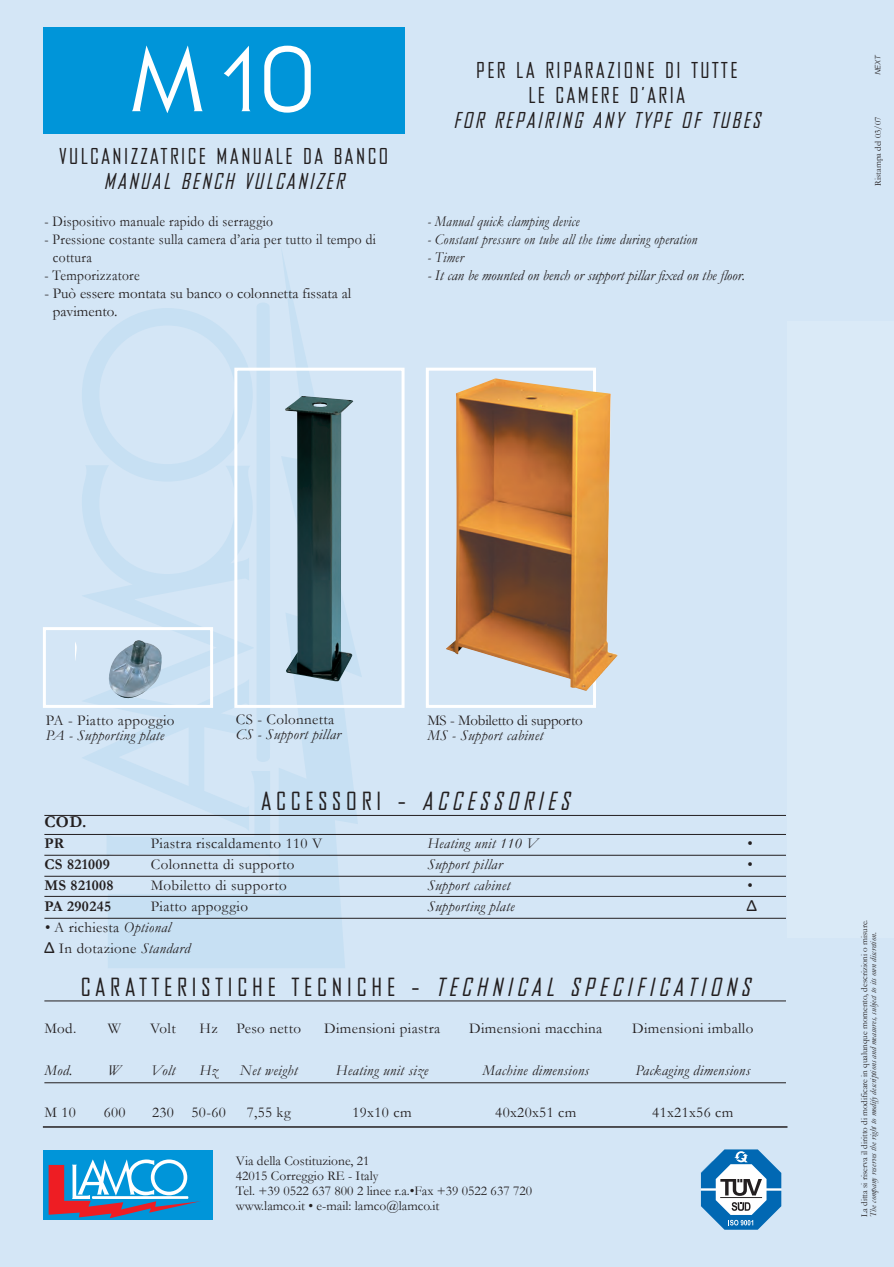
<style>
.page{position:relative;width:894px;height:1267px;background:#fff}
.page>*{position:absolute;margin:0;border:0;box-sizing:border-box;transform-origin:0 0}
.t1{font:90px "Serif Gothic";color:#fff}
.t2{font:24px "Bureau Agency";letter-spacing:.21em;color:#231f20}
.t3{font:italic 24px "Bureau Agency";color:#231f20}
.t4{font:21px/25.2px "Bureau Agency";letter-spacing:.125em;color:#231f20;text-align:center}
.t5{font:italic 21px "Bureau Agency";letter-spacing:.125em;color:#231f20}
.t6{font:700 16.5px "Garamond";color:#231f20}
.t7{font:15px/21px "Garamond";letter-spacing:.025em;color:#231f20}
.t8{font:italic 15px "Garamond";letter-spacing:.025em;color:#231f20}
.t9{font:15px/18px "Garamond";letter-spacing:.025em;color:#231f20;scale:.9 1}
.t10{font:italic 15px "Garamond";letter-spacing:.025em;color:#231f20;scale:.9 1}
.t11{font:15px/18px "Garamond";color:#231f20}
.t12{font:italic 15px "Garamond";color:#231f20}
.t13{font:700 15px "Garamond";letter-spacing:.025em;color:#231f20}
.t14{font:15px "Garamond";letter-spacing:-.015em;color:#231f20}
.t15{font:15px "Lucida Sans";color:#231f20}
.t16{font:13.5px/15px "Garamond";color:#231f20}
.t17{font:9px "Garamond";color:#231f20}
.t18{font:italic 9px "Garamond";color:#231f20}
.t19{font:italic 300 7.5px "Helvetica";color:#231f20}
.s1{font-style:italic}
.s2{font-style:normal}
.s3{font-family:"Lucida Sans"}
</style>
<div class="page">
<div style="left:0;top:0;width:893px;height:1267px;background:#d4e6f6"></div>
<svg style="left:108px;top:254px;width:254px;height:714px"></svg>
<svg style="left:82px;top:764px;width:172px;height:51px"></svg>
<svg style="left:82px;top:301px;width:188px;height:463px"></svg>
<svg style="left:106px;top:771px;width:164px;height:86px"></svg>
<div style="left:43px;top:1150px;width:169px;height:70px;background:#0095d9"></div>
<svg style="left:49px;top:1159px;width:151px;height:59px"></svg>
<div style="left:43px;top:27px;width:361px;height:107px;background:#0095d9"></div>
<div style="left:787px;top:321px;width:106px;height:616px;background:#daeaf7"></div>
<hr style="left:43px;top:1126px;width:744px;height:1px;background:#231f20">
<hr style="left:44px;top:1000px;width:741px;height:1px;background:#231f20">
<hr style="left:44px;top:1082px;width:741px;height:1px;background:#231f20">
<hr style="left:44px;top:815px;width:741px;height:1px;background:#231f20">
<hr style="left:44px;top:834px;width:741px;height:1px;background:#231f20">
<hr style="left:44px;top:855px;width:741px;height:1px;background:#231f20">
<hr style="left:44px;top:876px;width:741px;height:1px;background:#231f20">
<hr style="left:44px;top:896px;width:741px;height:1px;background:#231f20">
<hr style="left:44px;top:918px;width:741px;height:1px;background:#231f20">
<div style="left:426px;top:368px;width:170px;height:340px;border:3px solid #fff"></div>
<img style="left:446px;top:378px;width:171px;height:313px">
<img style="left:76px;top:640px;width:40px;height:56px">
<div style="left:43px;top:627px;width:170px;height:81px;border:3px solid #fff"></div>
<img style="left:285px;top:396px;width:68px;height:286px">
<div style="left:234px;top:368px;width:170px;height:340px;border:3px solid #fff"></div>
<svg style="left:700px;top:1149px;width:81px;height:80px"></svg>
<h1 class="t1" style="left:132px;top:47px;width:184px">M 10</h1>
<h3 class="t4" style="left:59px;top:144px;width:330px">VULCANIZZATRICE MANUALE DA BANCO</h3>
<h3 class="t5" style="left:104px;top:169px;width:245px">MANUAL BENCH VULCANIZER</h3>
<p class="t9" style="left:44px;top:212px;width:255px">- Dispositivo manuale rapido di serraggio</p>
<p class="t9" style="left:53px;top:230px;width:360px;text-indent:-9px">- Pressione costante sulla camera d’aria per tutto il tempo di cottura</p>
<p class="t9" style="left:44px;top:266px;width:107px">- Temporizzatore</p>
<p class="t11" style="left:53px;top:284px;width:300px;text-indent:-9px">- Può essere montata su banco o colonnetta fissata al pavimento<span class="s1">.</span></p>
<h3 class="t4" style="left:476px;top:58px;width:262px">PER LA RIPARAZIONE DI TUTTE<br>LE CAMERE D’ARIA</h3>
<h3 class="t5" style="left:453px;top:108px;width:311px">FOR REPAIRING ANY TYPE OF TUBES</h3>
<p class="t10" style="left:427px;top:213px;width:170px">- Manual quick clamping device</p>
<p class="t10" style="left:427px;top:231px;width:301px">- Constant pressure on tube all the time during operation</p>
<p class="t10" style="left:427px;top:249px;width:42px">- Timer</p>
<p class="t12" style="left:427px;top:267px;width:319px">- It can be mounted on bench or support pillar fixed on the floor.</p>
<p class="t19" style="left:874px;top:75px;width:20px;rotate:-90deg">NEXT</p>
<p class="t17" style="left:872px;top:185px;width:70px;rotate:-90deg">Ristampa del 03/07</p>
<p class="t7" style="left:46px;top:710px;width:130px">PA - Piatto appoggio</p>
<p class="t8" style="left:46px;top:727px;width:120px">PA - Supporting plate</p>
<p class="t7" style="left:236px;top:709px;width:100px">CS - Colonnetta</p>
<p class="t8" style="left:236px;top:726px;width:106px">CS - Support pillar</p>
<p class="t14" style="left:427px;top:712px;width:157px">MS - Mobiletto di supporto</p>
<p class="t8" style="left:427px;top:727px;width:117px">MS - Support cabinet</p>
<h2 class="t3" style="left:261px;top:788px;width:313px"><span class="s2">ACCESSORI -</span> ACCESSORIES</h2>
<p class="t6" style="left:44px;top:812px;width:44px">COD.</p>
<p class="t13" style="left:44px;top:835px;width:22px">PR</p>
<p class="t7" style="left:151px;top:832px;width:173px">Piastra riscaldamento 110 V</p>
<p class="t8" style="left:427px;top:835px;width:112px">Heating unit 110 V</p>
<p class="t8" style="left:746px;top:835px;width:7px">•</p>
<p class="t13" style="left:44px;top:856px;width:67px">CS 821009</p>
<p class="t7" style="left:151px;top:853px;width:145px">Colonnetta di supporto</p>
<p class="t8" style="left:427px;top:856px;width:76px">Support pillar</p>
<p class="t8" style="left:746px;top:856px;width:7px">•</p>
<p class="t13" style="left:44px;top:877px;width:71px">MS 821008</p>
<p class="t7" style="left:151px;top:874px;width:137px">Mobiletto di supporto</p>
<p class="t8" style="left:427px;top:877px;width:84px">Support cabinet</p>
<p class="t8" style="left:746px;top:877px;width:7px">•</p>
<p class="t13" style="left:44px;top:898px;width:68px">PA 290245</p>
<p class="t7" style="left:151px;top:895px;width:99px">Piatto appoggio</p>
<p class="t8" style="left:427px;top:898px;width:89px">Supporting plate</p>
<p class="t15" style="left:746px;top:896px;width:11px">∆</p>
<p class="t7" style="left:44px;top:916px;width:147px"><span class="s1">•</span> A richiesta <span class="s1">Optional<br></span><span class="s3">∆</span> In dotazione <span class="s1">Standard</span></p>
<p class="t17" style="left:859px;top:1216px;width:298px;rotate:-90deg">La ditta si riserva il diritto di modificare in qualunque momento, descrizioni o misure.</p>
<p class="t18" style="left:868px;top:1216px;width:286px;rotate:-90deg">The company reserves the right to modify descriptions and measures, subject to its own discretion.</p>
<h2 class="t2" style="left:81px;top:973px;width:674px">CARATTERISTICHE TECNICHE - <span class="s1">TECHNICAL SPECIFICATIONS</span></h2>
<p class="t7" style="left:44px;top:1018px;width:33px">Mod.</p>
<p class="t7" style="left:108px;top:1018px;width:15px">W</p>
<p class="t7" style="left:150px;top:1018px;width:27px">Volt</p>
<p class="t7" style="left:200px;top:1018px;width:103px">Hz Peso netto</p>
<p class="t7" style="left:324px;top:1018px;width:117px">Dimensioni piastra</p>
<p class="t7" style="left:469px;top:1018px;width:134px">Dimensioni macchina</p>
<p class="t7" style="left:632px;top:1018px;width:123px">Dimensioni imballo</p>
<p class="t8" style="left:44px;top:1062px;width:30px">Mod.</p>
<p class="t8" style="left:108px;top:1062px;width:15px">W</p>
<p class="t8" style="left:151px;top:1062px;width:26px">Volt</p>
<p class="t8" style="left:200px;top:1062px;width:20px">Hz</p>
<p class="t8" style="left:240px;top:1062px;width:59px">net weight</p>
<p class="t8" style="left:336px;top:1062px;width:94px">Heating unit size</p>
<p class="t8" style="left:482px;top:1062px;width:108px">Machine dimensions</p>
<p class="t8" style="left:635px;top:1062px;width:116px">Packaging dimensions</p>
<p class="t7" style="left:44px;top:1102px;width:33px">M 10</p>
<p class="t7" style="left:104px;top:1102px;width:23px">600</p>
<p class="t7" style="left:152px;top:1102px;width:75px">230 50-60</p>
<p class="t7" style="left:247px;top:1102px;width:45px">7,55 kg</p>
<p class="t7" style="left:352px;top:1102px;width:61px">19x10 cm</p>
<p class="t7" style="left:495px;top:1102px;width:83px">40x20x51 cm</p>
<p class="t7" style="left:652px;top:1102px;width:83px">41x21x56 cm</p>
<p class="t16" style="left:236px;top:1154px;width:298px">Via della Costituzione, 21<br>42015 Correggio RE - Italy<br>Tel. +39 0522 637 800 2 linee r.a.•Fax +39 0522 637 720 www.lamco.it • e-mail: lamco@lamco.it</p>
</div>
